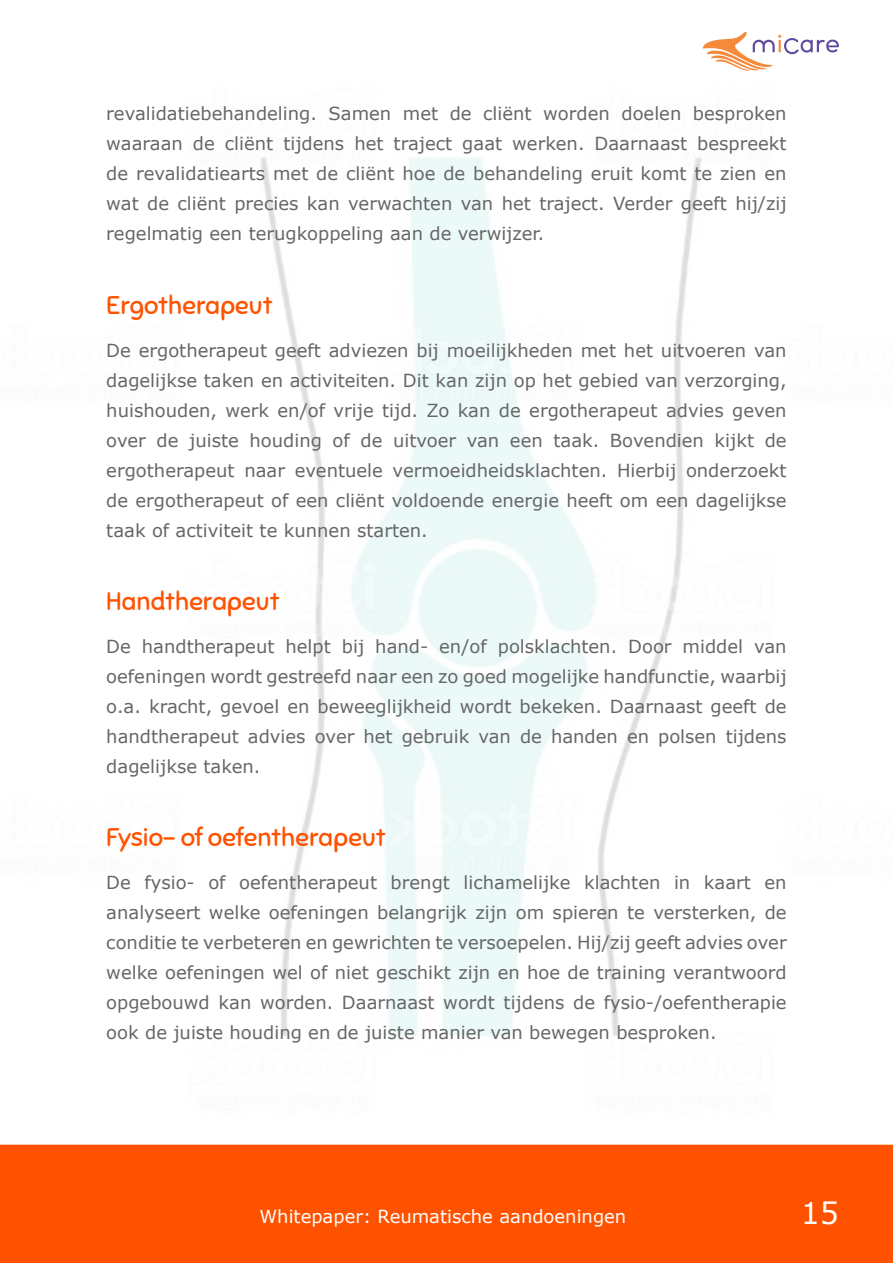
<style>
.page{position:relative;width:893px;height:1263px;background:#fff}
.page>*{position:absolute;margin:0;border:0;box-sizing:border-box;transform-origin:0 0}
.t1{font:30px "Verdana";color:#fff}
.t2{font:25.5px "Sniglet";color:#ff5200}
.t3{font:18px/30px "Verdana";color:#666;text-align:justify}
.t4{font:18px "Verdana";color:#fff}
</style>
<div class="page">
<div style="left:0;top:1144px;width:893px;height:119px;background:#ff5200"></div>
<img style="left:260px;top:32px;width:579px;height:1004px">
<p class="t3" style="left:106px;top:98px;width:682px">revalidatiebehandeling. Samen met de cliënt worden doelen besproken waaraan de cliënt tijdens het traject gaat werken. Daarnaast bespreekt de revalidatiearts met de cliënt hoe de behandeling eruit komt te zien en wat de cliënt precies kan verwachten van het traject. Verder geeft hij/zij regelmatig een terugkoppeling aan de verwijzer.</p>
<h2 class="t2" style="left:106px;top:290px;width:168px">Ergotherapeut</h2>
<p class="t3" style="left:106px;top:335px;width:682px">De ergotherapeut geeft adviezen bij moeilijkheden met het uitvoeren van dagelijkse taken en activiteiten. Dit kan zijn op het gebied van verzorging, huishouden, werk en/of vrije tijd. Zo kan de ergotherapeut advies geven over de juiste houding of de uitvoer van een taak. Bovendien kijkt de ergotherapeut naar eventuele vermoeidheidsklachten. Hierbij onderzoekt de ergotherapeut of een cliënt voldoende energie heeft om een dagelijkse taak of activiteit te kunnen starten.</p>
<h2 class="t2" style="left:106px;top:586px;width:175px">Handtherapeut</h2>
<p class="t3" style="left:106px;top:631px;width:682px">De handtherapeut helpt bij hand- en/of polsklachten. Door middel van oefeningen wordt gestreefd naar een zo goed mogelijke handfunctie, waarbij o.a. kracht, gevoel en beweeglijkheid wordt bekeken. Daarnaast geeft de handtherapeut advies over het gebruik van de handen en polsen tijdens dagelijkse taken.</p>
<h2 class="t2" style="left:106px;top:822px;width:281px">Fysio- of oefentherapeut</h2>
<p class="t3" style="left:106px;top:867px;width:682px">De fysio- of oefentherapeut brengt lichamelijke klachten in kaart en analyseert welke oefeningen belangrijk zijn om spieren te versterken, de conditie te verbeteren en gewrichten te versoepelen. Hij/zij geeft advies over welke oefeningen wel of niet geschikt zijn en hoe de training verantwoord opgebouwd kan worden. Daarnaast wordt tijdens de fysio-/oefentherapie ook de juiste houding en de juiste manier van bewegen besproken.</p>
<p class="t4" style="left:259px;top:1204px;width:368px">Whitepaper: Reumatische aandoeningen</p>
<h1 class="t1" style="left:801px;top:1192px;width:40px">15</h1>
</div>
